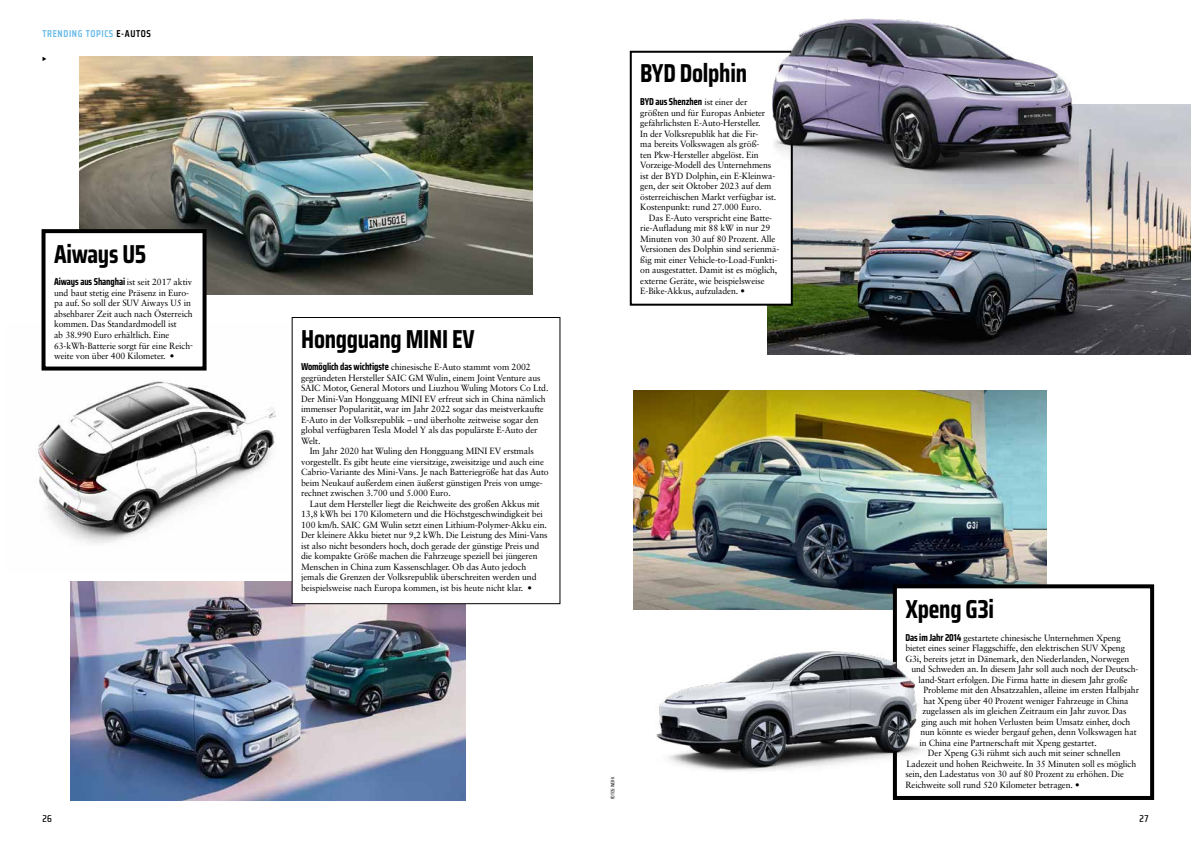
<style>
.page{position:relative;width:1191px;height:842px;background:#fff}
.page>*{position:absolute;margin:0;border:0;box-sizing:border-box;transform-origin:0 0}
.t1{font:700 26px "Saira Condensed";letter-spacing:-.01em;color:#000}
.t2{font:700 10px "Saira Condensed";letter-spacing:-.01em;color:#000}
.t3{font:600 10px "Saira Condensed";letter-spacing:.06em;color:#69bbe8}
.t4{font:500 10px "Saira Condensed";color:#000}
.t5{font:9px/10.5px "Sabon LT Std";letter-spacing:-.01em;color:#000}
.t6{font:5px "Saira Condensed";letter-spacing:-.01em;color:#000}
.s1{color:#000}
.s2{font-family:"Sabon LT Std";font-weight:400;font-size:9px}
.s3{font-family:"Saira Condensed";font-weight:700;font-size:10px}
</style>
<div class="page">
<img style="left:38px;top:323px;width:254px;height:250px">
<img style="left:633px;top:391px;width:413px;height:218px">
<img style="left:71px;top:581px;width:394px;height:219px">
<img style="left:80px;top:56px;width:452px;height:238px">
<div style="left:895px;top:586px;width:257px;height:212px;background:#fff"></div>
<div style="left:893px;top:584px;width:261px;height:216px;border:4px solid #000"></div>
<img style="left:767px;top:105px;width:424px;height:249px">
<div style="left:631px;top:52px;width:161px;height:253px;background:#fff"></div>
<div style="left:630px;top:51px;width:163px;height:255px;border:2px solid #000"></div>
<div style="left:44px;top:231px;width:160px;height:138px;background:#fff"></div>
<div style="left:42px;top:229px;width:164px;height:142px;border:4px solid #000"></div>
<div style="left:292px;top:317px;width:268px;height:287px;background:#fff"></div>
<div style="left:292px;top:317px;width:268px;height:287px;border:1px solid #000"></div>
<img style="left:772px;top:18px;width:306px;height:165px">
<img style="left:656px;top:620px;width:268px;height:165px">
<p class="t3" style="left:43px;top:26px;width:110px">TRENDING TOPICS <span class="s1">E-AUTOS</span></p>
<h1 class="t1" style="left:54px;top:234px;width:94px">Aiways U5</h1>
<p class="t2" style="left:54px;top:274px;width:140px">Aiways aus Shanghai <span class="s2">ist seit 2017 aktiv</span></p>
<p class="t5" style="left:54px;top:287px;width:140px">und baut stetig eine Präsenz in Euro&shy;pa auf. So soll der SUV Aiways U5 in absehbarer Zeit auch nach Österreich kommen. Das Standardmodell ist<br>ab 38.990 Euro erhältlich. Eine 63-kWh-Batterie sorgt für eine Reich&shy;weite von über 400 Kilometer. •</p>
<h1 class="t1" style="left:301px;top:319px;width:175px">Hongguang MINI EV</h1>
<p class="t5" style="left:301px;top:362px;width:231px"><span class="s3">Womöglich das wichtigste</span> chinesische E-Auto stammt vom 2002</p>
<p class="t5" style="left:301px;top:372px;width:241px">gegründeten Hersteller SAIC GM Wulin, einem Joint Venture aus</p>
<p class="t5" style="left:301px;top:383px;width:249px">SAIC Motor, General Motors und Liuzhou Wuling Motors Co Ltd.</p>
<p class="t5" style="left:301px;top:393px;width:246px">Der Mini-Van Hongguang MINI EV erfreut sich in China nämlich</p>
<p class="t5" style="left:301px;top:404px;width:244px">immenser Popularität, war im Jahr 2022 sogar das meistverkaufte</p>
<p class="t5" style="left:301px;top:414px;width:239px">E-Auto in der Volksrepublik – und überholte zeitweise sogar den</p>
<p class="t5" style="left:301px;top:425px;width:238px">global verfügbaren Tesla Model Y als das populärste E-Auto der</p>
<p class="t5" style="left:301px;top:435px;width:21px">Welt.</p>
<p class="t5" style="left:310px;top:446px;width:226px">Im Jahr 2020 hat Wuling den Hongguang MINI EV erstmals</p>
<p class="t5" style="left:301px;top:456px;width:244px">vorgestellt. Es gibt heute eine viersitzige, zweisitzige und auch eine</p>
<p class="t5" style="left:301px;top:467px;width:249px">Cabrio-Variante des Mini-Vans. Je nach Batteriegröße hat das Auto</p>
<p class="t5" style="left:301px;top:477px;width:243px">beim Neukauf außerdem einen äußerst günstigen Preis von umge-</p>
<p class="t5" style="left:301px;top:488px;width:151px">rechnet zwischen 3.700 und 5.000 Euro.</p>
<p class="t5" style="left:310px;top:498px;width:232px">Laut dem Hersteller liegt die Reichweite des großen Akkus mit</p>
<p class="t5" style="left:301px;top:509px;width:243px">13,8 kWh bei 170 Kilometern und die Höchstgeschwindigkeit bei</p>
<p class="t5" style="left:301px;top:519px;width:247px">100 km/h. SAIC GM Wulin setzt einen Lithium-Polymer-Akku ein.</p>
<p class="t5" style="left:301px;top:530px;width:248px">Der kleinere Akku bietet nur 9,2 kWh. Die Leistung des Mini-Vans</p>
<p class="t5" style="left:301px;top:540px;width:240px">ist also nicht besonders hoch, doch gerade der günstige Preis und</p>
<p class="t5" style="left:301px;top:551px;width:238px">die kompakte Größe machen die Fahrzeuge speziell bei jüngeren</p>
<p class="t5" style="left:301px;top:561px;width:226px">Menschen in China zum Kassenschlager. Ob das Auto jedoch</p>
<p class="t5" style="left:301px;top:572px;width:237px">jemals die Grenzen der Volksrepublik überschreiten werden und</p>
<p class="t5" style="left:301px;top:582px;width:232px">beispielsweise nach Europa kommen, ist bis heute nicht klar. •</p>
<h1 class="t1" style="left:640px;top:53px;width:108px">BYD Dolphin</h1>
<p class="t2" style="left:640px;top:94px;width:109px">BYD aus Shenzhen <span class="s2">ist einer der</span></p>
<p class="t5" style="left:640px;top:107px;width:138px">größten und für Europas Anbieter gefährlichsten E-Auto-Hersteller.<br>In der Volksrepublik hat die Fir-<br>ma bereits Volkswagen als größ-<br>ten Pkw-Hersteller abgelöst. Ein Vorzeige-Modell des Unternehmens ist der BYD Dolphin, ein E-Kleinwa&shy;gen, der seit Oktober 2023 auf dem österreichischen Markt verfügbar ist.<br>Kostenpunkt: rund 27.000 Euro.</p>
<p class="t5" style="left:640px;top:212px;width:140px;text-indent:9px">Das E-Auto verspricht eine Batte&shy;rie-Aufladung mit 88 kW in nur 29<br>Minuten von 30 auf 80 Prozent. Alle Versionen des Dolphin sind serienmä&shy;ßig mit einer Vehicle-to-Load-Funkti&shy;on ausgestattet. Damit ist es möglich, externe Geräte, wie beispielsweise E-Bike-Akkus, aufzuladen. •</p>
<p class="t6" style="left:609px;top:799px;width:24px;rotate:-90deg">FOTOS: WERK</p>
<h1 class="t1" style="left:905px;top:589px;width:90px">Xpeng G3i</h1>
<p class="t5" style="left:905px;top:632px;width:217px"><span class="s3">Das im Jahr 2014</span> gestartete chinesische Unternehmen Xpeng</p>
<p class="t5" style="left:905px;top:643px;width:221px">bietet eines seiner Flaggschiffe, den elektrischen SUV Xpeng</p>
<p class="t5" style="left:905px;top:653px;width:225px">G3i, bereits jetzt in Dänemark, den Niederlanden, Norwegen</p>
<p class="t5" style="left:911px;top:664px;width:228px">und Schweden an. In diesem Jahr soll auch noch der Deutsch-</p>
<p class="t5" style="left:918px;top:674px;width:211px">land-Start erfolgen. Die Firma hatte in diesem Jahr große</p>
<p class="t5" style="left:923px;top:685px;width:217px">Probleme mit den Absatzzahlen, alleine im ersten Halbjahr</p>
<p class="t5" style="left:923px;top:695px;width:207px">hat Xpeng über 40 Prozent weniger Fahrzeuge in China</p>
<p class="t5" style="left:922px;top:706px;width:206px">zugelassen als im gleichen Zeitraum ein Jahr zuvor. Das</p>
<p class="t5" style="left:921px;top:716px;width:210px">ging auch mit hohen Verlusten beim Umsatz einher, doch</p>
<p class="t5" style="left:920px;top:727px;width:218px">nun könnte es wieder bergauf gehen, denn Volkswagen hat</p>
<p class="t5" style="left:919px;top:737px;width:179px">in China eine Partnerschaft mit Xpeng gestartet.</p>
<p class="t5" style="left:928px;top:748px;width:194px">Der Xpeng G3i rühmt sich auch mit seiner schnellen</p>
<p class="t5" style="left:906px;top:758px;width:231px">Ladezeit und hohen Reichweite. In 35 Minuten soll es möglich</p>
<p class="t5" style="left:905px;top:769px;width:220px">sein, den Ladestatus von 30 auf 80 Prozent zu erhöhen. Die</p>
<p class="t5" style="left:905px;top:779px;width:176px">Reichweite soll rund 520 Kilometer betragen. •</p>
<p class="t4" style="left:43px;top:811px;width:11px">26</p>
<p class="t4" style="left:1139px;top:811px;width:10px">27</p>
</div>
